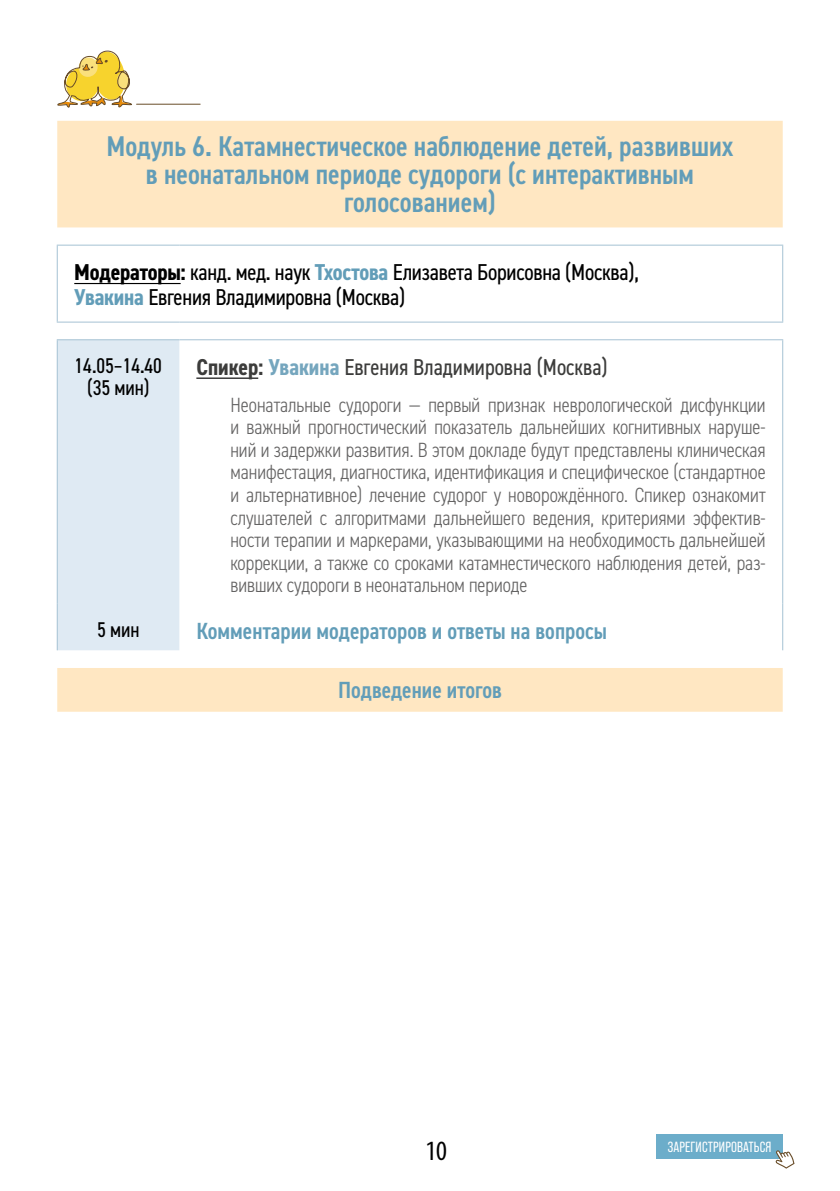
<style>
.page{position:relative;width:840px;height:1191px;background:#fff}
.page>*{position:absolute;margin:0;border:0;box-sizing:border-box;transform-origin:0 0}
.t1{font:600 condensed 28.6px/28px "DIN2014";color:#629db8;text-align:center}
.t2{font:condensed 28px "Myriad Pro";color:#000}
.t3{font:600 condensed 23.4px "DIN2014";color:#629db8}
.t4{font:23px/25px "DIN2014 Narrow";letter-spacing:-.01em;color:#000}
.t5{font:23px "DIN2014 Narrow";color:#3c3c3b}
.t6{font:21.4px/22px "DIN2014 Narrow";color:#000;text-align:center}
.t7{font:300 condensed 20.6px/22.6px "DIN2014";color:#646363;text-align:justify}
.t8{font:14.6px "Bebas Neue Pro";letter-spacing:.01em;color:#fff}
.s1{font-weight:700}
.s2{font-weight:700;color:#629db8}
.s3{font-weight:700;color:#75a6be}
</style>
<div class="page">
<svg style="left:57px;top:50px;width:75px;height:58px"></svg>
<hr style="left:136px;top:104px;width:64px;height:1px;background:#684c28">
<div style="left:655px;top:1133px;width:127px;height:25px;background:#6cadca"></div>
<svg style="left:775px;top:1150px;width:19px;height:18px"></svg>
<svg style="left:57px;top:121px;width:725px;height:590px"></svg>
<div style="left:58px;top:340px;width:121px;height:310px;background:#dfeaf3"></div>
<hr style="left:57px;top:603px;width:1px;height:47px;background:#a5c2d3">
<hr style="left:781px;top:603px;width:1px;height:47px;background:#a5c2d3">
<hr style="left:57px;top:245px;width:122px;height:1px;background:#a5c2d3">
<hr style="left:57px;top:246px;width:1px;height:75px;background:#a5c2d3">
<hr style="left:179px;top:245px;width:603px;height:1px;background:#a5c2d3">
<hr style="left:781px;top:246px;width:1px;height:75px;background:#a5c2d3">
<hr style="left:57px;top:321px;width:122px;height:1px;background:#a5c2d3">
<hr style="left:179px;top:321px;width:603px;height:1px;background:#a5c2d3">
<hr style="left:57px;top:339px;width:122px;height:1px;background:#a5c2d3">
<hr style="left:57px;top:340px;width:1px;height:263px;background:#a5c2d3">
<hr style="left:179px;top:339px;width:603px;height:1px;background:#a5c2d3">
<hr style="left:781px;top:340px;width:1px;height:263px;background:#a5c2d3">
<hr style="left:74px;top:283px;width:106px;height:1px;background:#000">
<hr style="left:196px;top:377px;width:62px;height:2px;background:#000">
<h1 class="t1" style="left:106px;top:132px;width:628px">Модуль 6. Катамнестическое наблюдение детей, развивших в неонатальном периоде судороги (с интерактивным голосованием)</h1>
<p class="t4" style="left:74px;top:259px;width:565px"><span class="s1">Модераторы:</span> канд. мед. наук <span class="s2">Тхостова</span> Елизавета Борисовна (Москва),<br><span class="s2">Увакина</span> Евгения Владимировна (Москва)</p>
<p class="t6" style="left:75px;top:354px;width:89px">14.05–14.40 (35 мин)</p>
<p class="t5" style="left:196px;top:351px;width:412px"><span class="s1">Спикер:</span> <span class="s3">Увакина</span> Евгения Владимировна (Москва)</p>
<p class="t7" style="left:230px;top:393px;width:536px">Неонатальные судороги — первый признак неврологической дисфункции и важный прогностический показатель дальнейших когнитивных наруше&shy;ний и задержки развития. В этом докладе будут представлены клиническая манифестация, диагностика, идентификация и специфическое (стандартное и альтернативное) лечение судорог у новорождённого. Спикер ознакомит слушателей с алгоритмами дальнейшего ведения, критериями эффектив&shy;ности терапии и маркерами, указывающими на необходимость дальнейшей коррекции, а также со сроками катамнестического наблюдения детей, раз&shy;вивших судороги в неонатальном периоде</p>
<p class="t6" style="left:97px;top:618px;width:44px">5 мин</p>
<p class="t3" style="left:196px;top:615px;width:412px">Комментарии модераторов и ответы на вопросы</p>
<p class="t3" style="left:338px;top:674px;width:165px">Подведение итогов</p>
<h2 class="t2" style="left:425px;top:1133px;width:23px">10</h2>
<p class="t8" style="left:667px;top:1138px;width:105px">ЗАРЕГИСТРИРОВАТЬСЯ</p>
</div>
